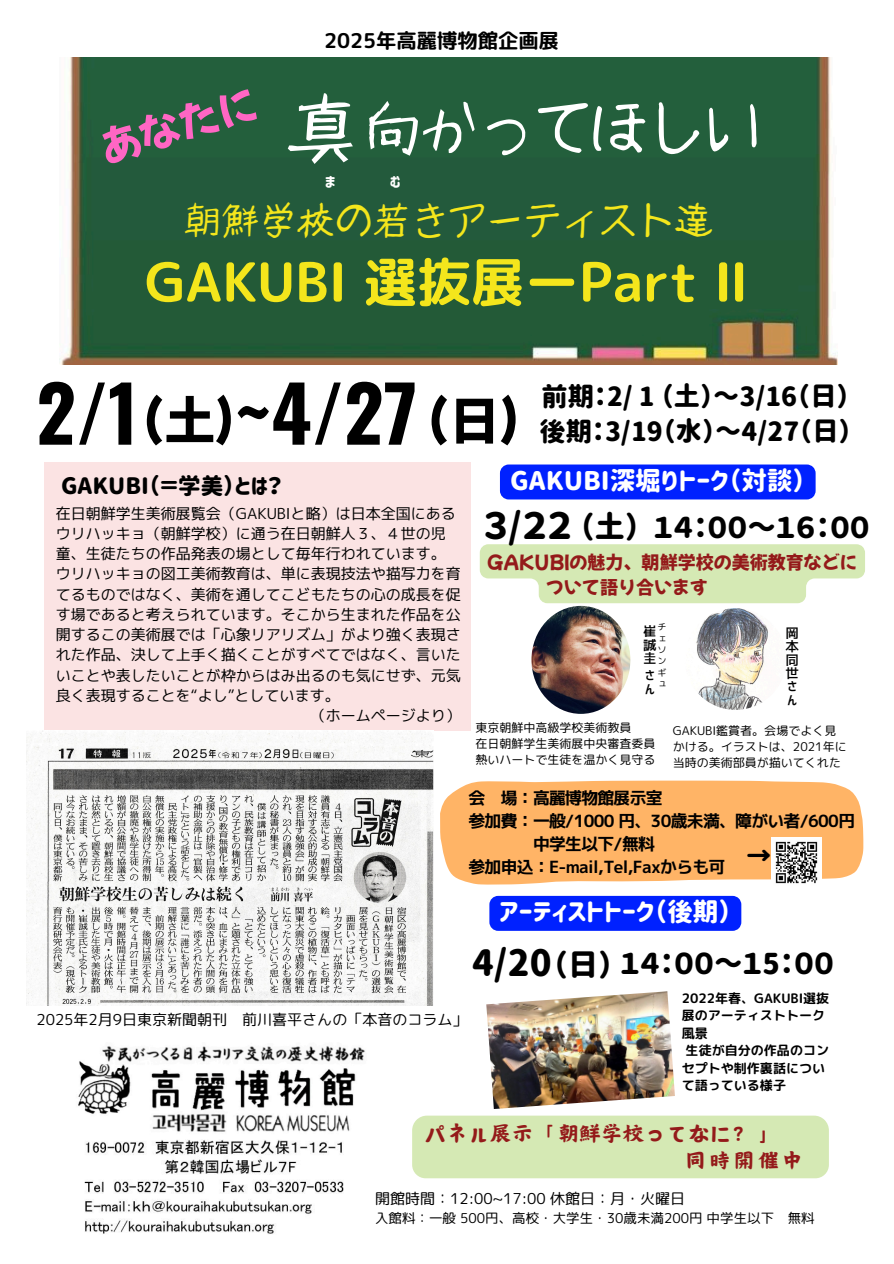
<style>
.page{position:relative;width:894px;height:1264px;background:#fff}
.page>*{position:absolute;margin:0;border:0;box-sizing:border-box;transform-origin:0 0}
.t1{font:700 76.65px "Oswald";color:#000}
.t2{font:72.6px "mikachan o";color:#fff}
.t3{font:56.7px "mikachan o";color:#fff}
.t4{font:53.85px "rounded mplus 1 p bold";color:#f4e61c}
.t5{font:50.85px "Mochiy Pop One";color:#000}
.t6{font:40.65px "Mochiy Pop One";color:#ff66c4}
.t7{font:37.8px "mikachan o";color:#f4e61c}
.t8{font:36px "Corporate Logo Rounded";color:#000}
.t9{font:30px "Corporate Logo Rounded";color:#000}
.t10{font:28.5px "Corporate Logo Rounded";color:#000}
.t11{font:26.1px "Corporate Logo Rounded";color:#000}
.t12{font:25.5px "Corporate Logo Rounded";color:#fff}
.t13{font:25.5px "Corporate Logo Rounded";color:#000}
.t14{font:22.5px "Canva Wen JP";letter-spacing:.065em;color:#941a1a}
.t15{font:22.5px "Corporate Logo Rounded";color:#000}
.t16{font:20.4px "rounded mplus 1 p bold";color:#000}
.t17{font:18px/24.8px "Mochiy Pop One";color:#941a1a}
.t18{font:16.8px "mplus 1 p bold";letter-spacing:-.04em;color:#000}
.t19{font:15px/20.2px "mplus 1 p regular";color:#000}
.t20{font:15px "rounded mplus 1 p regular";color:#000}
.t21{font:14.55px "Corporate Logo Rounded";color:#fff}
.t22{font:13.5px "rounded mplus 1 p regular";color:#000}
.t23{font:13.5px/13.4px "Corporate Logo Medium";color:#000}
.t24{font:13.05px/17.4px "rounded mplus 1 p bold";color:#000}
.t25{font:12px/16px "rounded mplus 1 p regular";color:#000}
.t26{font:9px/11.4px "rounded mplus 1 p regular";color:#000}
.s1{font-family:"Noto Sans CJ Ksc"}
.s2{font-size:30px}
</style>
<div class="page">
<img style="left:531px;top:606px;width:99px;height:107px;border-radius:50%">
<img style="left:684px;top:608px;width:102px;height:101px;border-radius:50%">
<img style="left:59px;top:58px;width:778px;height:307px">
<svg style="left:479px;top:544px;width:385px;height:59px;background:#daecbe"></svg>
<div style="left:500px;top:464px;width:315px;height:35px;background:#0021ff"></div>
<div style="left:45px;top:462px;width:426px;height:268px;background:#fbe3e3"></div>
<svg style="left:440px;top:780px;width:423px;height:104px;background:#ffb970"></svg>
<img style="left:27px;top:731px;width:406px;height:274px">
<img style="left:486px;top:991px;width:188px;height:117px">
<div style="left:489px;top:895px;width:252px;height:35px;background:#0021ff"></div>
<img style="left:78px;top:1046px;width:287px;height:86px">
<img style="left:84px;top:1140px;width:260px;height:94px">
<div style="left:412px;top:1115px;width:416px;height:63px;background:#d5e9b4"></div>
<img style="left:771px;top:837px;width:50px;height:47px">
<p class="t16" style="left:324px;top:26px;width:237px">2025年高麗博物館企画展</p>
<p class="t6" style="left:92px;top:118px;width:164px;rotate:-17deg">あなたに</p>
<h6 class="t2" style="left:285px;top:92px;width:74px">真</h6>
<p class="t3" style="left:364px;top:99px;width:398px">向かってほしい</p>
<p class="t21" style="left:325px;top:174px;width:12px">ま</p>
<p class="t21" style="left:390px;top:174px;width:12px">む</p>
<p class="t7" style="left:183px;top:202px;width:530px">朝鮮学校の若きアーティスト達</p>
<p class="t4" style="left:145px;top:244px;width:604px">GAKUBI 選抜展ーPart Ⅱ</p>
<p class="t1" style="left:36px;top:353px;width:103px">2/1</p>
<p class="t1" style="left:234px;top:353px;width:184px">~4/27</p>
<p class="t5" style="left:113px;top:380px;width:154px">（土）</p>
<h4 class="t5" style="left:398px;top:380px;width:154px">（日）</h4>
<p class="t11" style="left:541px;top:383px;width:309px">前期：2/ 1 （土）～3/16（日）</p>
<p class="t11" style="left:539px;top:419px;width:313px">後期：3/19（水）～4/27（日）</p>
<p class="t15" style="left:61px;top:474px;width:222px">GAKUBI（＝学美）とは？</p>
<p class="t19" style="left:56px;top:503px;width:401px">在日朝鮮学生美術展覧会（GAKUBIと略）は日本全国にある</p>
<p class="t19" style="left:56px;top:523px;width:391px">ウリハッキョ（朝鮮学校）に通う在日朝鮮人３、４世の児童、生徒たちの作品発表の場として毎年行われています。</p>
<p class="t19" style="left:56px;top:563px;width:406px;text-align:justify">ウリハッキョの図工美術教育は、単に表現技法や描写力を育てるものではなく、美術を通してこどもたちの心の成長を促す場であると考えられています。そこから生まれた作品を公開するこの美術展では「心象リアリズム」がより強く表現された作品、決して上手く描くことがすべてではなく、言いたいことや表したいことが枠からはみ出るのも気にせず、元気良く表現することを“よし”としています。</p>
<p class="t19" style="left:311px;top:705px;width:151px">（ホームページより）</p>
<p class="t12" style="left:510px;top:468px;width:296px">GAKUBI深堀りトーク（対談）</p>
<p class="t8" style="left:483px;top:508px;width:91px">３/２２</p>
<p class="t9" style="left:579px;top:512px;width:61px">（土）</p>
<p class="t10" style="left:653px;top:513px;width:218px">１４：００～１６：００</p>
<p class="t17" style="left:546px;top:549px;width:313px;text-indent:-59px">GAKUBIの魅力、朝鮮学校の美術教育などについて語り合います</p>
<h3 class="t26" style="left:657px;top:621px;width:11px">チェソンギュ</h3>
<p class="t23" style="left:785px;top:626px;width:15px">岡本同世さん</p>
<h5 class="t25" style="left:672px;top:722px;width:165px">GAKUBI鑑賞者。会場でよく見</h5>
<h2 class="t25" style="left:672px;top:738px;width:175px">かける。イラストは、2021年に当時の美術部員が描いてくれた</h2>
<p class="t23" style="left:643px;top:624px;width:15px;text-align:justify">崔誠圭</p>
<p class="t23" style="left:643px;top:668px;width:10px">さん</p>
<h1 class="t25" style="left:475px;top:719px;width:158px">東京朝鮮中<span class="s1">⾼</span>級学校美術教員</h1>
<h4 class="t25" style="left:475px;top:735px;width:182px">在<span class="s1">⽇</span>朝鮮学<span class="s1">⽣</span>美術展中央審査委員</h4>
<p class="t25" style="left:475px;top:751px;width:182px">熱いハートで生徒を温かく見守る</p>
<p class="t18" style="left:468px;top:786px;width:195px">会 場：高麗博物館展示室</p>
<p class="t18" style="left:468px;top:809px;width:388px">参加費：一般/1000 円、30歳未満、障がい者/600円</p>
<p class="t18" style="left:533px;top:831px;width:123px">中学生以下/無料</p>
<p class="t18" style="left:468px;top:854px;width:258px">参加申込：E-mail,Tel,Faxからも可</p>
<p class="t13" style="left:746px;top:843px;width:27px">→</p>
<p class="t20" style="left:36px;top:1008px;width:432px">2025年2月9日東京新聞朝刊 前川喜平さんの「本音のコラム」</p>
<h6 class="t12" style="left:499px;top:899px;width:233px">アーティストトーク（後期）</h6>
<p class="t8" style="left:472px;top:944px;width:81px">4/20</p>
<p class="t10" style="left:553px;top:949px;width:282px"><span class="s2">（日）</span>１４：００～１5：００</p>
<p class="t24" style="left:681px;top:989px;width:149px">2022年春、GAKUBI選抜展のアーティストトーク風景</p>
<p class="t24" style="left:681px;top:1041px;width:149px;text-indent:4px">生徒が自分の作品のコンセプトや制作裏話について語っている様子</p>
<p class="t14" style="left:425px;top:1122px;width:354px">パネル展示「朝鮮学校ってなに？」</p>
<p class="t14" style="left:685px;top:1149px;width:118px">同時開催中</p>
<p class="t20" style="left:375px;top:1187px;width:311px">開館時間：12:00~17:00 休館日：月・火曜日</p>
<p class="t22" style="left:375px;top:1208px;width:441px">入館料：一般 500円、高校・大学生・30歳未満200円中学生以下 無料</p>
</div>
